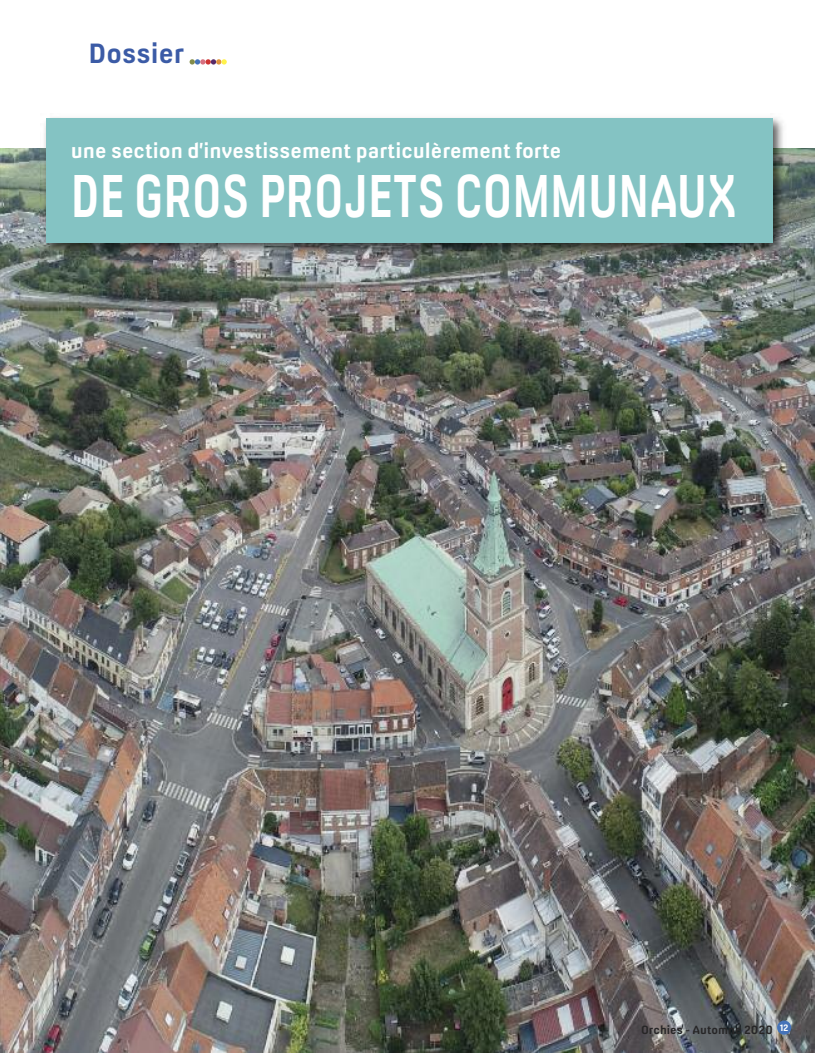
<style>
.page{position:relative;width:815px;height:1053px;background:#fff}
.page>*{position:absolute;margin:0;border:0;box-sizing:border-box;transform-origin:0 0}
.t1{font:700 56.75px "Milibus Rg";color:#fff;scale:.74 1}
.t2{font:700 26.25px "Milibus Rg";color:#3b5ba6}
.t3{font:700 20px "Milibus Rg";color:#fff}
.t4{font:700 11.25px "Milibus Rg";color:#272627}
</style>
<div class="page">
<img style="left:0;top:149px;width:815px;height:903px">
<img style="left:40px;top:117px;width:749px;height:142px">
<div style="left:46px;top:119px;width:726px;height:124px;background:#84c3c3"></div>
<div style="left:777px;top:1020px;width:14px;height:14px;background:#4573b8;border-radius:50%"></div>
<svg style="left:190px;top:59px;width:37px;height:6px"></svg>
<h2 class="t2" style="left:89px;top:44px;width:97px">Dossier</h2>
<p class="t3" style="left:71px;top:143px;width:492px">une section d’investissement particulèrement forte</p>
<h1 class="t1" style="left:71px;top:175px;width:901px">DE GROS PROJETS COMMUNaUX</h1>
<p class="t4" style="left:641px;top:1025px;width:149px">Orchies - automne 2020 <sup>12</sup></p>
</div>
